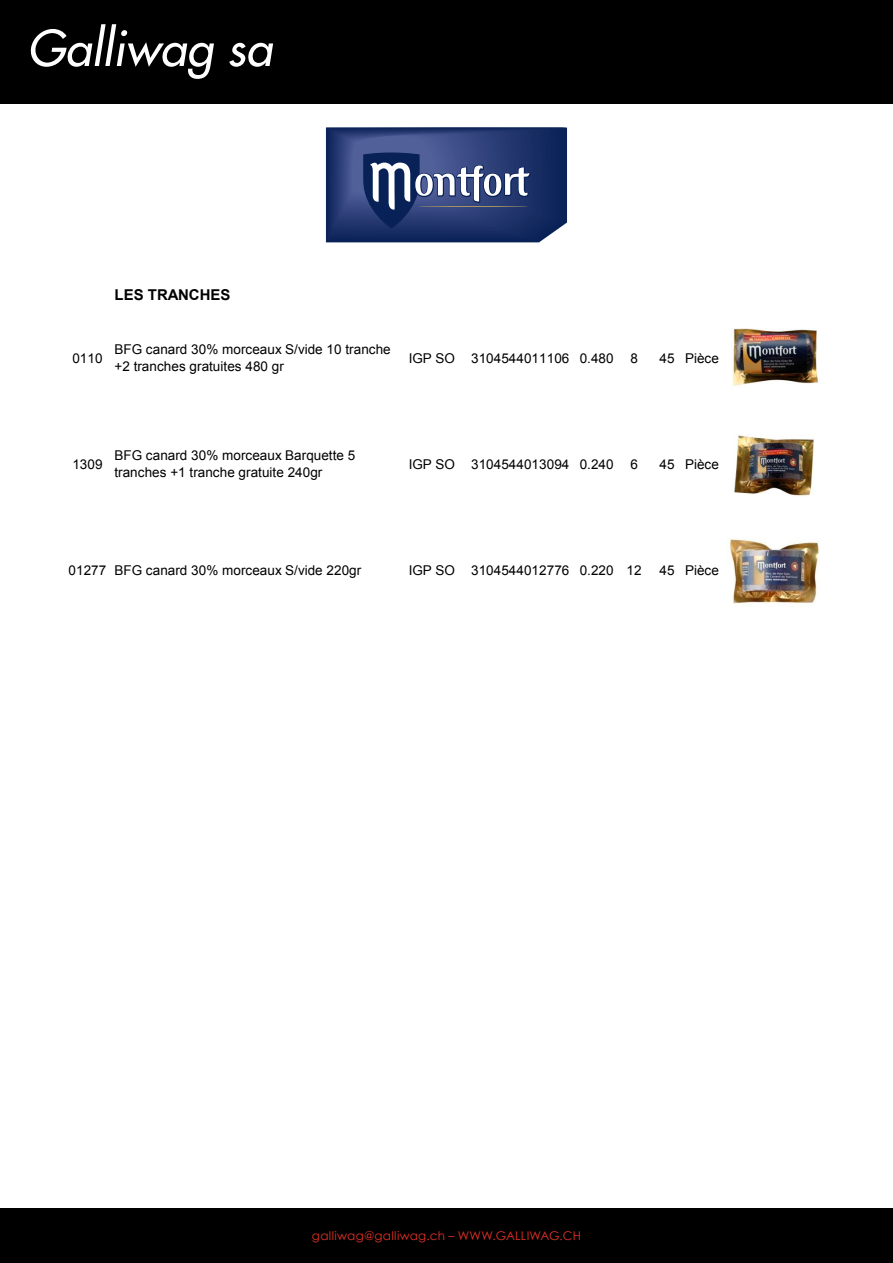
<style>
.page{position:relative;width:893px;height:1263px;background:#fff}
.page>*{position:absolute;margin:0;border:0;box-sizing:border-box;transform-origin:0 0}
.t1{font:700 15px "Arial";color:#000}
.t2{font:13.5px/16.8px "Arial";letter-spacing:.005em;color:#000}
.t3{font:12px "Century Gothic";letter-spacing:.025em;color:#e63126}
</style>
<div class="page">
<div style="left:0;top:1209px;width:893px;height:54px;background:#000"></div>
<div style="left:0;top:0;width:893px;height:103px;background:#000"></div>
<svg style="left:30px;top:24px;width:243px;height:55px"></svg>
<img style="left:731px;top:328px;width:89px;height:58px">
<img style="left:733px;top:435px;width:81px;height:61px">
<img style="left:726px;top:539px;width:94px;height:65px">
<svg style="left:326px;top:127px;width:241px;height:116px;background:#384a7c"></svg>
<p class="t1" style="left:115px;top:285px;width:117px">LES TRANCHES</p>
<p class="t2" style="left:72px;top:350px;width:32px">0110</p>
<p class="t2" style="left:114px;top:341px;width:278px">BFG canard 30% morceaux S/vide 10 tranche +2 tranches gratuites 480 gr</p>
<p class="t2" style="left:409px;top:350px;width:231px">IGP SO 3104544011106 0.480 8</p>
<p class="t2" style="left:659px;top:350px;width:61px">45 Pièce</p>
<p class="t2" style="left:72px;top:456px;width:32px">1309</p>
<p class="t2" style="left:114px;top:447px;width:242px">BFG canard 30% morceaux Barquette 5 tranches +1 tranche gratuite 240gr</p>
<p class="t2" style="left:409px;top:456px;width:231px">IGP SO 3104544013094 0.240 6</p>
<p class="t2" style="left:659px;top:456px;width:61px">45 Pièce</p>
<p class="t2" style="left:69px;top:562px;width:294px">01277 BFG canard 30% morceaux S/vide 220gr</p>
<p class="t2" style="left:409px;top:562px;width:234px">IGP SO 3104544012776 0.220 12</p>
<p class="t2" style="left:659px;top:562px;width:61px">45 Pièce</p>
<p class="t3" style="left:312px;top:1228px;width:270px">galliwag@galliwag.ch – WWW.GALLIWAG.CH</p>
</div>
